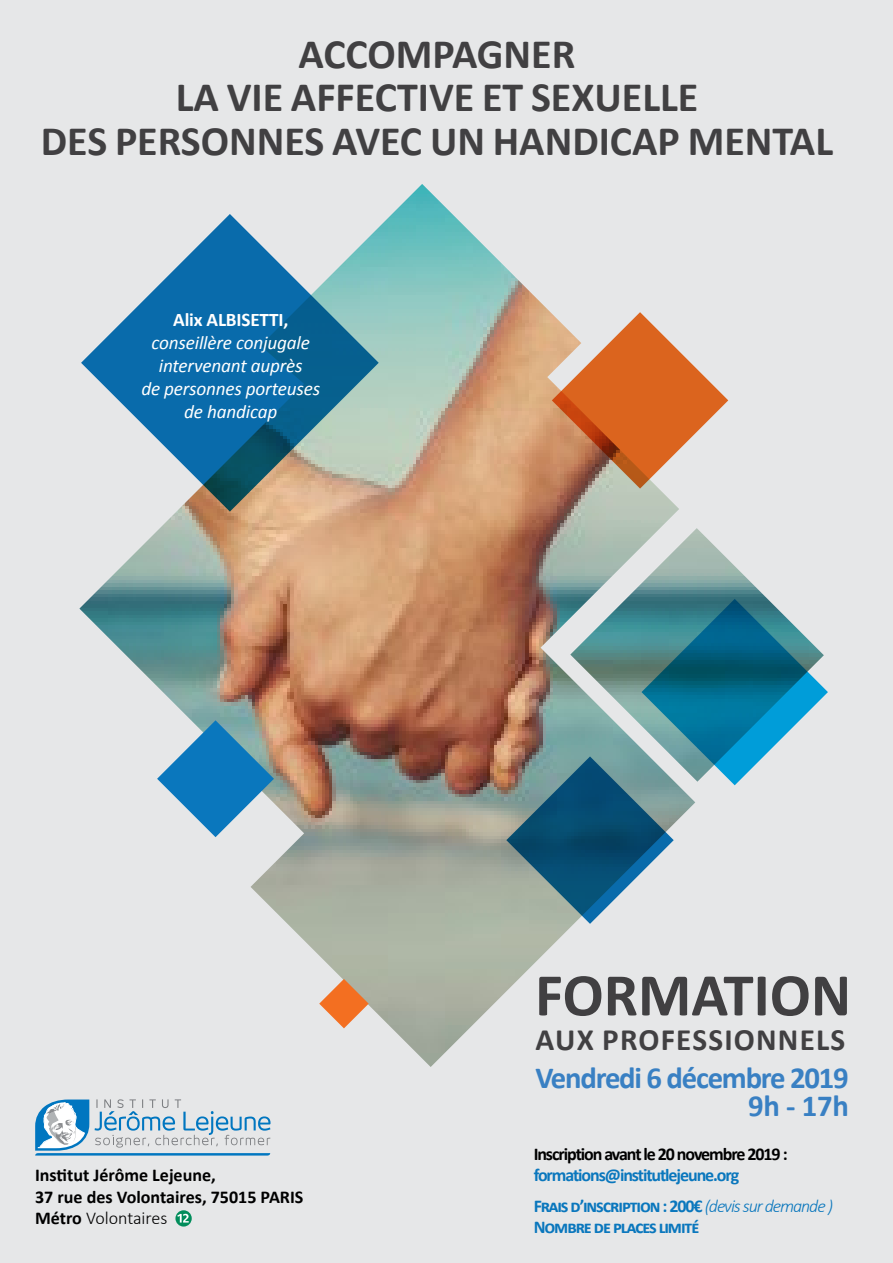
<style>
.page{position:relative;width:893px;height:1263px;background:#e6e7e8}
.page>*{position:absolute;margin:0;border:0;box-sizing:border-box;transform-origin:0 0}
.t1{font:700 61.05px "Calibri";color:#414042}
.t2{font:700 42px/43.5px "Calibri";color:#414042;text-align:center}
.t3{font:700 31.2px "Calibri";letter-spacing:.04em;color:#414042}
.t4{font:700 30.75px/28.3px "Calibri";letter-spacing:-.04em;color:#3980c3;text-align:right}
.t5{font:italic 19.2px/23.1px "Calibri";letter-spacing:-.01em;color:#fff;text-align:center}
.t6{font:700 19.2px "Calibri";letter-spacing:-.01em;color:#fff}
.t7{font:700 18px/30.2px "Calibri";letter-spacing:-.06em;color:#0a77bd}
.t8{font:700 18px/21.6px "Calibri";color:#000}
.t9{font:700 18px "Calibri";letter-spacing:-.06em;color:#000}
.s1{font-weight:300}
.s2{font-weight:300;font-style:italic}
</style>
<div class="page">
<img style="left:79px;top:184px;width:689px;height:883px">
<svg style="left:552px;top:312px;width:176px;height:177px"></svg>
<svg style="left:81px;top:214px;width:298px;height:298px"></svg>
<svg style="left:157px;top:720px;width:117px;height:117px"></svg>
<svg style="left:506px;top:599px;width:322px;height:325px"></svg>
<svg style="left:319px;top:979px;width:50px;height:49px"></svg>
<svg style="left:175px;top:1210px;width:17px;height:16px"></svg>
<svg style="left:177px;top:1214px;width:12px;height:8px"></svg>
<svg style="left:35px;top:1099px;width:236px;height:56px"></svg>
<h2 class="t2" style="left:41px;top:32px;width:794px">ACCOMPAGNER<br>LA VIE AFFECTIVE ET SEXUELLE<br>DES PERSONNES AVEC UN HANDICAP MENTAL</h2>
<p class="t6" style="left:173px;top:307px;width:117px">Alix ALBISETTI,</p>
<p class="t5" style="left:141px;top:330px;width:180px">conseillère conjugale intervenant auprès<br>de personnes porteuses de handicap</p>
<p class="t8" style="left:35px;top:1164px;width:270px">Institut Jérôme Lejeune,<br>37 rue des Volontaires, 75015 PARIS<br>Métro <span class="s1">Volontaires</span></p>
<h1 class="t1" style="left:535px;top:956px;width:318px">FORMATION</h1>
<h3 class="t3" style="left:536px;top:1019px;width:311px">AUX PROFESSIONNELS</h3>
<h3 class="t4" style="left:536px;top:1063px;width:315px">Vendredi 6 décembre 2019<br>9h - 17h</h3>
<p class="t9" style="left:534px;top:1142px;width:255px">Inscription avant le 20 novembre 2019 :</p>
<p class="t7" style="left:534px;top:1160px;width:301px">formations@institutlejeune.org<br>Frais d’inscription : 200€ <span class="s2">(devis sur demande )</span></p>
<p class="t7" style="left:534px;top:1212px;width:167px">Nombre de places limité</p>
</div>
